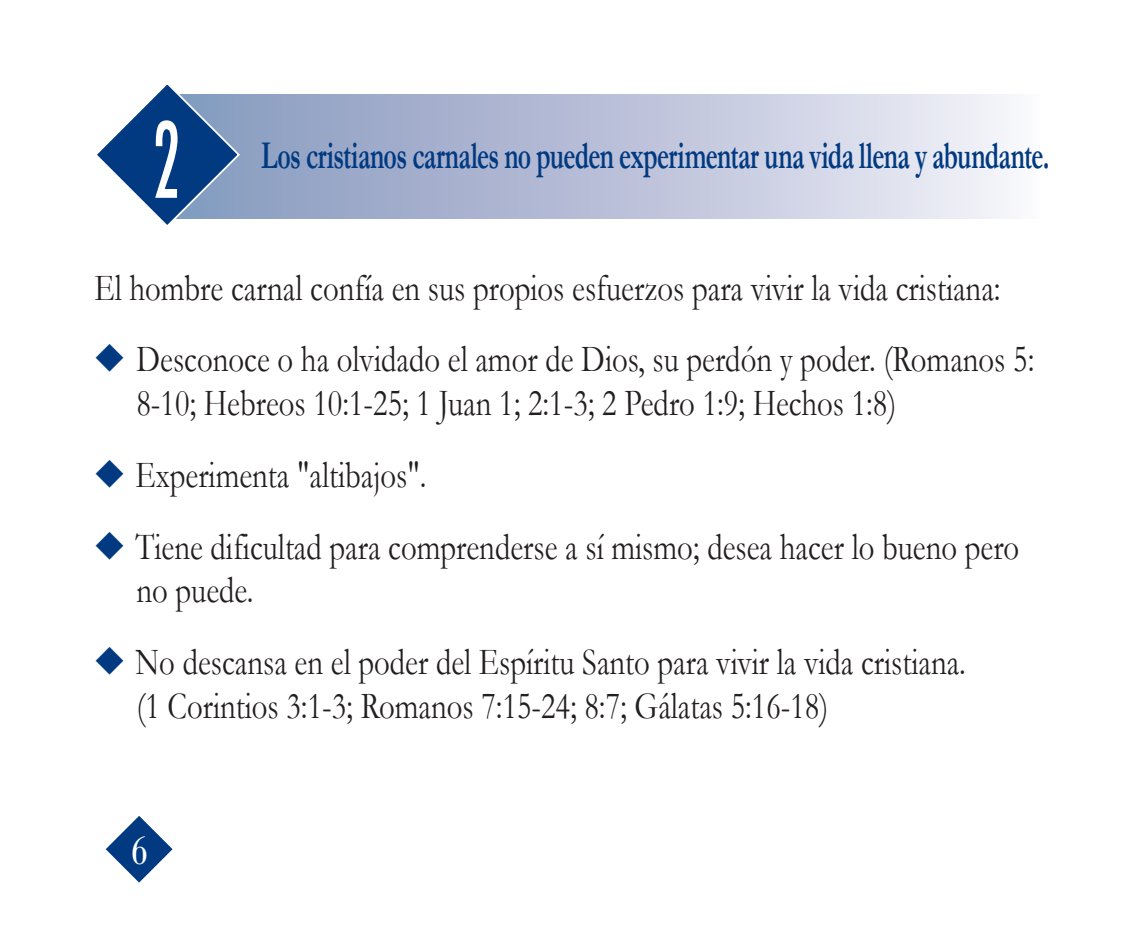
<style>
.page{position:relative;width:1134px;height:945px;background:#fff}
.page>*{position:absolute;margin:0;border:0;box-sizing:border-box;transform-origin:0 0}
.t1{font:500 condensed 101.5px "Futura";color:#fff;scale:.65 1}
.t2{font:700 39.9px "Garamond";letter-spacing:-.025em;color:#013a81;scale:.65 1}
.t3{font:38.5px/43.8px "Garamond";color:#231f20;scale:.8 1}
.t4{font:38.5px "Bodoni BE";color:#fff;scale:.8 1}
.s1{color:#013a81}
</style>
<div class="page">
<svg style="left:106px;top:816px;width:67px;height:67px"></svg>
<div style="left:171px;top:94px;width:869px;height:125px;background:linear-gradient(to right,#8292ba,#f4f3f9)"></div>
<svg style="left:97px;top:85px;width:144px;height:140px"></svg>
<h1 class="t1" style="left:153px;top:95px;width:44px">2</h1>
<p class="t2" style="left:261px;top:132px;width:1215px">Los cristianos carnales no pueden experimentar una vida llena y abundante.</p>
<p class="t3" style="left:94px;top:265px;width:1134px">El hombre carnal confía en sus propios esfuerzos para vivir la vida cristiana:</p>
<p class="t3" style="left:137px;top:337px;width:1124px;text-indent:-42px"><span class="s1">◆</span> Desconoce o ha olvidado el amor de Dios, su perdón y poder. (Romanos 5:<br>8-10; Hebreos 10:1-25; 1 Juan 1; 2:1-3; 2 Pedro 1:9; Hechos 1:8)</p>
<p class="t3" style="left:94px;top:453px;width:417px"><span class="s1">◆</span> Experimenta "altibajos".</p>
<p class="t3" style="left:136px;top:524px;width:1105px;text-indent:-42px"><span class="s1">◆</span> Tiene dificultad para comprenderse a sí mismo; desea hacer lo bueno pero no puede.</p>
<p class="t3" style="left:136px;top:640px;width:1038px;text-indent:-42px"><span class="s1">◆</span> No descansa en el poder del Espíritu Santo para vivir la vida cristiana. (1 Corintios 3:1-3; Romanos 7:15-24; 8:7; Gálatas 5:16-18)</p>
<p class="t4" style="left:131px;top:829px;width:22px">6</p>
</div>
